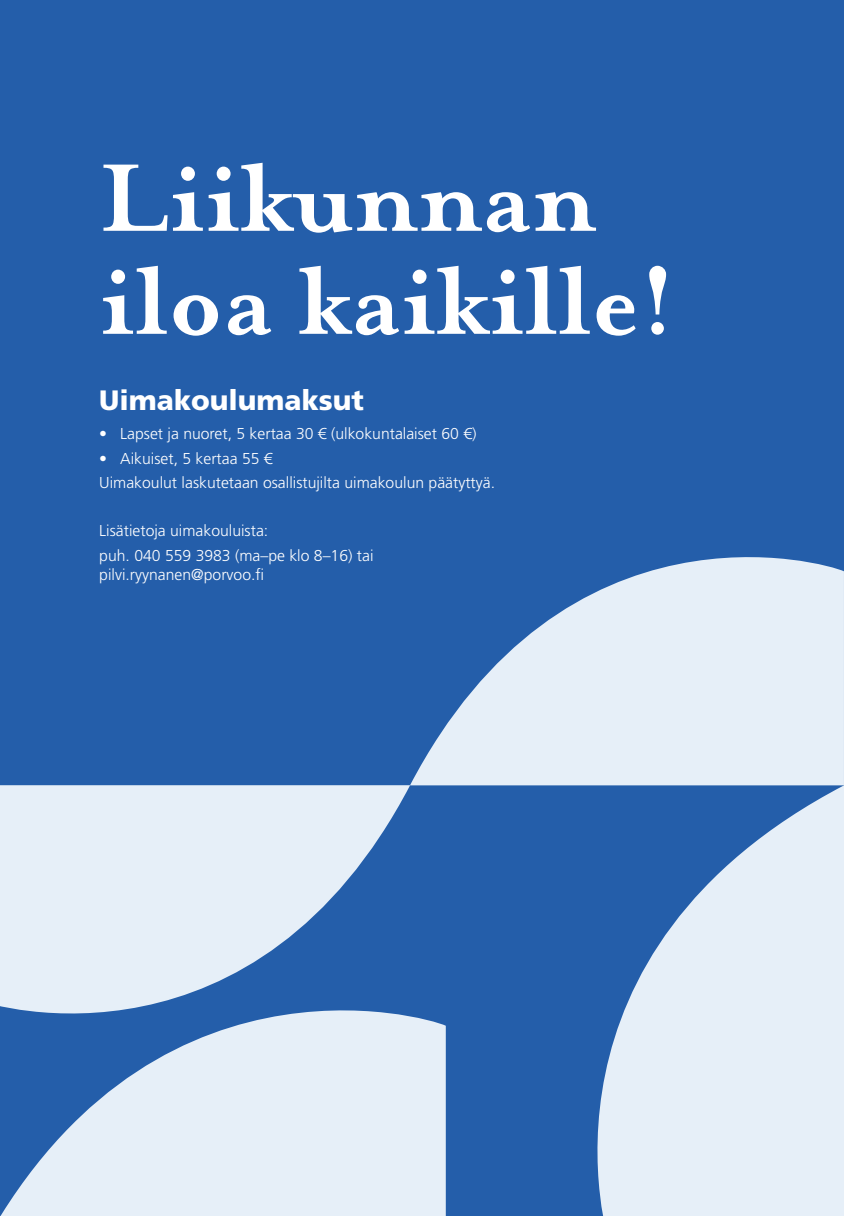
<style>
.page{position:relative;width:844px;height:1216px;background:#fff}
.page>*{position:absolute;margin:0;border:0;box-sizing:border-box;transform-origin:0 0}
.t1{font:700 110.25px "Mrs Eaves OT";color:#fff}
.P_yläotsikko{font:900 28px "Frutiger LT Std";color:#fff}
.P_yläotsikko-2{font:300 15.75px/19.2px "Frutiger LT Std";color:#fff}
</style>
<div class="page">
<div style="left:0;top:0;width:843px;height:1215px;background:#245eaa"></div>
<svg style="left:410px;top:557px;width:433px;height:228px;fill:#e6eff8"></svg>
<svg style="left:0;top:785px;width:410px;height:153px;background:#ceddee"></svg>
<svg style="left:0;top:938px;width:445px;height:277px;fill:#e6eff8"></svg>
<svg style="left:525px;top:785px;width:318px;height:430px;fill:#e6eff8"></svg>
<h2 class="t1" style="left:99px;top:134px;width:498px">Liikunnan</h2>
<h2 class="t1" style="left:99px;top:237px;width:578px">iloa kaikille!</h2>
<p class="P_yläotsikko" style="left:99px;top:383px;width:266px">Uimakoulumaksut</p>
<p class="P_yläotsikko-2" style="left:99px;top:424px;width:378px">• Lapset ja nuoret, 5 kertaa 30 € (ulkokuntalaiset 60 €)</p>
<p class="P_yläotsikko-2" style="left:99px;top:449px;width:175px">• Aikuiset, 5 kertaa 55 €</p>
<p class="P_yläotsikko-2" style="left:99px;top:473px;width:397px">Uimakoulut laskutetaan osallistujilta uimakoulun päätyttyä.</p>
<p class="P_yläotsikko-2" style="left:99px;top:521px;width:170px">Lisätietoja uimakouluista:</p>
<p class="P_yläotsikko-2" style="left:99px;top:545px;width:276px">puh. 040 559 3983 (ma–pe klo 8–16) tai pilvi.ryynanen@porvoo.fi</p>
</div>
